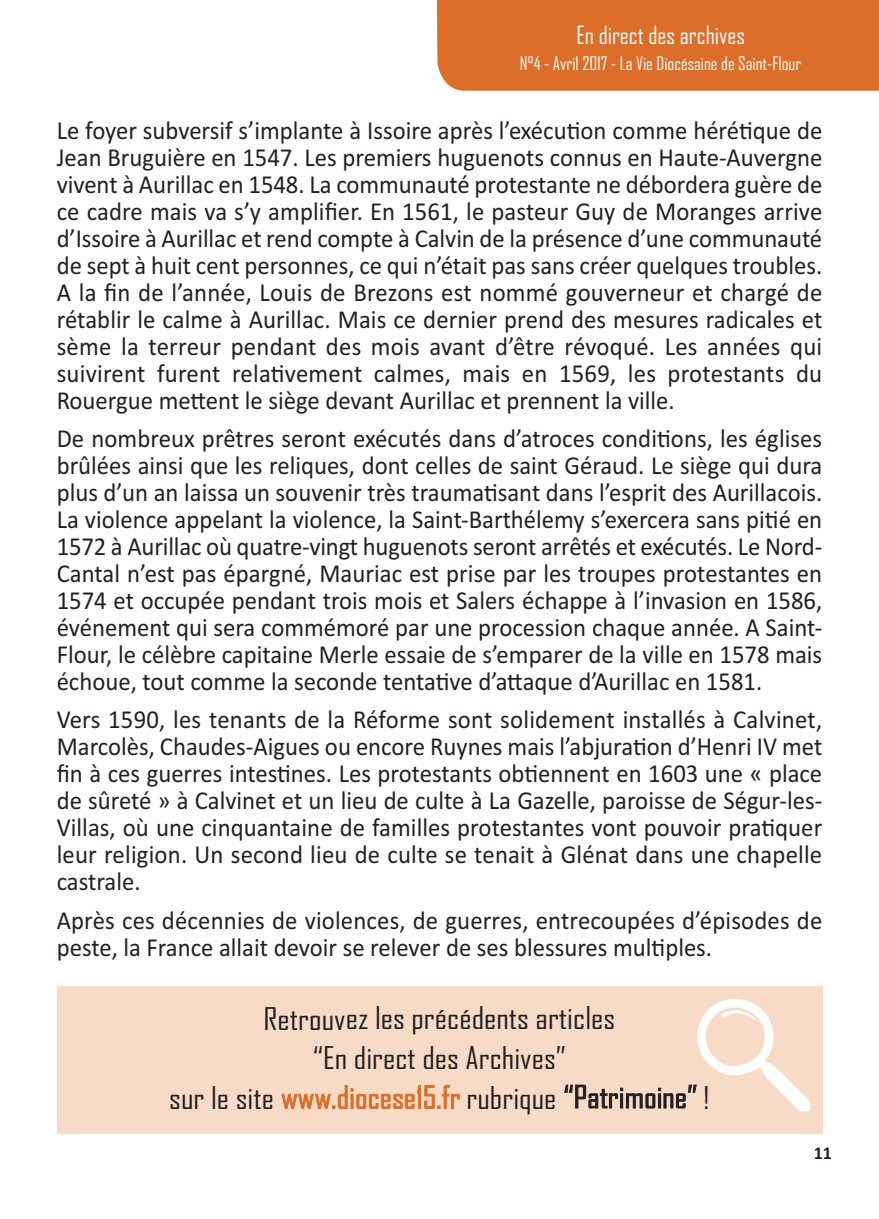
<style>
.page{position:relative;width:879px;height:1219px;background:#fff}
.page>*{position:absolute;margin:0;border:0;box-sizing:border-box;transform-origin:0 0}
.t1{font:30px/39.6px "Agency FB";color:#231f20;text-align:center;scale:1.1 1}
.t2{font:26px/27px "Calibri";color:#231f20;text-align:justify;scale:.95 1}
.t3{font:24px "Agency FB";color:#fff}
.t4{font:18px "Agency FB";color:#fff}
.t5{font:700 18px "Calibri";color:#231f20}
.s1{color:#dc6e29}
</style>
<div class="page">
<div style="left:437px;top:0;width:442px;height:91px;background:#dc6e29"></div>
<div style="left:57px;top:986px;width:765px;height:148px;background:#f7dbc7"></div>
<img style="left:697px;top:999px;width:113px;height:112px">
<p class="t3" style="left:576px;top:22px;width:170px">En direct des archives</p>
<p class="t4" style="left:520px;top:54px;width:283px">N°4 - Avril 2017 - La Vie Diocésaine de Saint-Flour</p>
<p class="t2" style="left:57px;top:116px;width:807px">Le foyer subversif s’implante à Issoire après l’exécution comme hérétique de Jean Bruguière en 1547. Les premiers huguenots connus en Haute-Auvergne vivent à Aurillac en 1548. La communauté protestante ne débordera guère de ce cadre mais va s’y amplifier. En 1561, le pasteur Guy de Moranges arrive d’Issoire à Aurillac et rend compte à Calvin de la présence d’une communauté de sept à huit cent personnes, ce qui n’était pas sans créer quelques troubles.<br>A la fin de l’année, Louis de Brezons est nommé gouverneur et chargé de rétablir le calme à Aurillac. Mais ce dernier prend des mesures radicales et sème la terreur pendant des mois avant d’être révoqué. Les années qui suivirent furent relativement calmes, mais en 1569, les protestants du Rouergue mettent le siège devant Aurillac et prennent la ville.</p>
<p class="t2" style="left:57px;top:424px;width:807px">De nombreux prêtres seront exécutés dans d’atroces conditions, les églises brûlées ainsi que les reliques, dont celles de saint Géraud. Le siège qui dura plus d’un an laissa un souvenir très traumatisant dans l’esprit des Aurillacois.<br>La violence appelant la violence, la Saint-Barthélemy s’exercera sans pitié en 1572 à Aurillac où quatre-vingt huguenots seront arrêtés et exécutés. Le Nord-Cantal n’est pas épargné, Mauriac est prise par les troupes protestantes en 1574 et occupée pendant trois mois et Salers échappe à l’invasion en 1586, événement qui sera commémoré par une procession chaque année. A Saint-Flour, le célèbre capitaine Merle essaie de s’emparer de la ville en 1578 mais échoue, tout comme la seconde tentative d’attaque d’Aurillac en 1581.</p>
<p class="t2" style="left:57px;top:706px;width:807px">Vers 1590, les tenants de la Réforme sont solidement installés à Calvinet, Marcolès, Chaudes-Aigues ou encore Ruynes mais l’abjuration d’Henri IV met fin à ces guerres intestines. Les protestants obtiennent en 1603 une « place de sûreté » à Calvinet et un lieu de culte à La Gazelle, paroisse de Ségur-les-Villas, où une cinquantaine de familles protestantes vont pouvoir pratiquer leur religion. Un second lieu de culte se tenait à Glénat dans une chapelle castrale.</p>
<p class="t2" style="left:57px;top:906px;width:807px">Après ces décennies de violences, de guerres, entrecoupées d’épisodes de peste, la France allait devoir se relever de ses blessures multiples.</p>
<p class="t1" style="left:169px;top:999px;width:493px">Retrouvez les précédents articles<br>“En direct des Archives”<br>sur le site <span class="s1">www.diocese15.fr</span> rubrique “Patrimoine” !</p>
<p class="t5" style="left:814px;top:1142px;width:20px">11</p>
</div>
